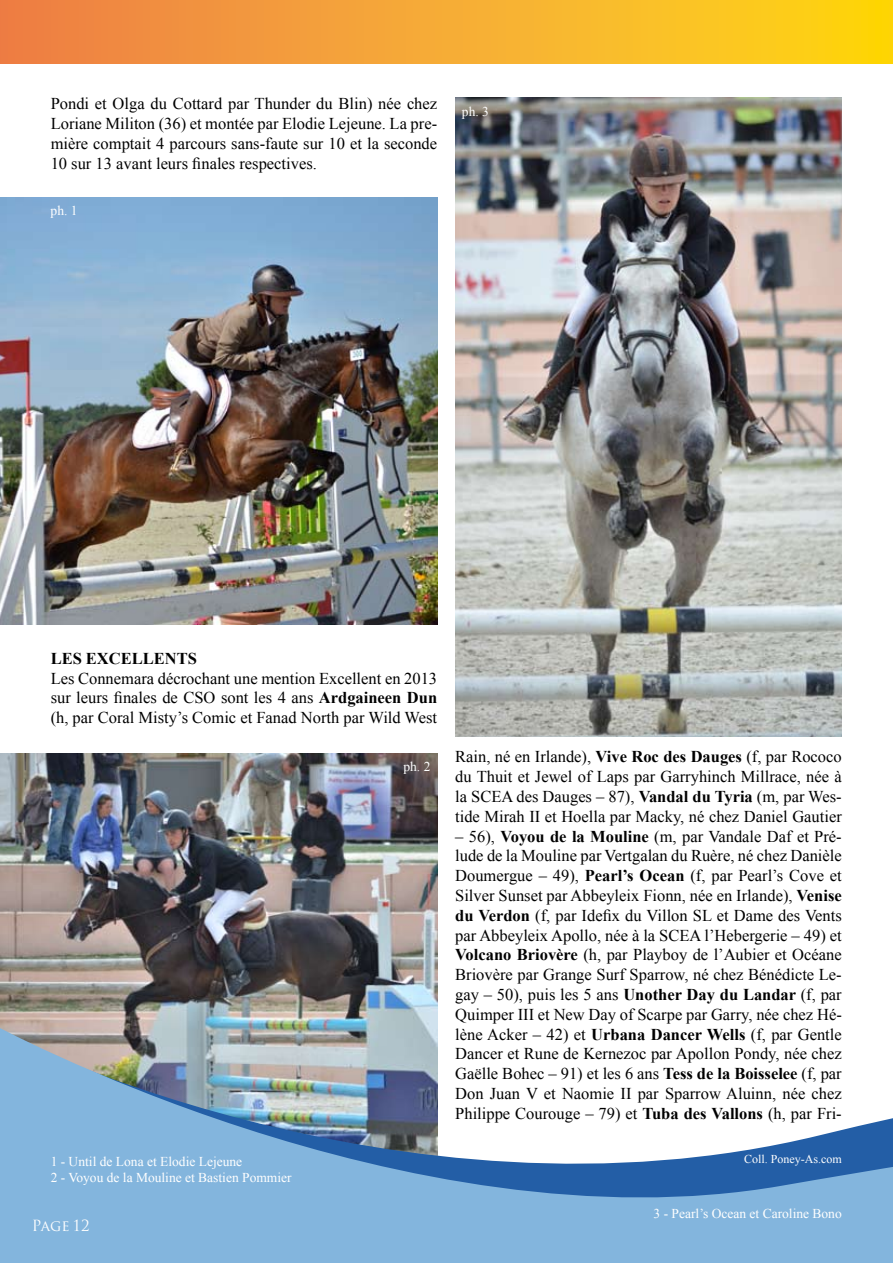
<style>
.page{position:relative;width:893px;height:1263px;background:#fff}
.page>*{position:absolute;margin:0;border:0;box-sizing:border-box;transform-origin:0 0}
.t1{font:16.5px/19.8px "Times New Roman";color:#000;text-align:justify}
.t2{font:700 16.5px "Times New Roman";color:#000}
.t3{font:15px "Trajan Pro";color:#fff}
.t4{font:13.5px/16.2px "Times New Roman";color:#fff}
.t5{font:12px "Times New Roman";color:#fff}
.s1{font-weight:700}
</style>
<div class="page">
<img style="left:0;top:198px;width:437px;height:427px">
<img style="left:0;top:753px;width:437px;height:268px">
<img style="left:456px;top:98px;width:386px;height:638px">
<svg style="left:0;top:1021px;width:892px;height:242px;fill:#83b5dd"></svg>
<svg style="left:0;top:0;width:893px;height:63px;background:#f6ab30"></svg>
<svg style="left:892px;top:1118px;width:1px;height:145px"></svg>
<p class="t1" style="left:51px;top:94px;width:388px">Pondi et Olga du Cottard par Thunder du Blin) née chez Loriane Militon (36) et montée par Elodie Lejeune. La pre&shy;mière comptait 4 parcours sans-faute sur 10 et la seconde 10 sur 13 avant leurs finales respectives.</p>
<p class="t4" style="left:51px;top:202px;width:28px">ph. 1</p>
<p class="t4" style="left:462px;top:103px;width:28px">ph. 3</p>
<p class="t2" style="left:51px;top:647px;width:148px">LES EXCELLENTS</p>
<p class="t1" style="left:51px;top:668px;width:388px">Les Connemara décrochant une mention Excellent en 2013 sur leurs finales de CSO sont les 4 ans <span class="s1">Ardgaineen Dun </span>(h, par Coral Misty’s Comic et Fanad North par Wild West</p>
<p class="t4" style="left:403px;top:758px;width:28px">ph. 2</p>
<p class="t4" style="left:51px;top:1153px;width:242px">1 - Until de Lona et Elodie Lejeune<br>2 - Voyou de la Mouline et Bastien Pommier</p>
<p class="t3" style="left:32px;top:1216px;width:59px">Page 12</p>
<p class="t1" style="left:455px;top:747px;width:388px">Rain, né en Irlande), <span class="s1">Vive Roc des Dauges</span> (f, par Rococo du Thuit et Jewel of Laps par Garryhinch Millrace, née à la SCEA des Dauges – 87), <span class="s1">Vandal du Tyria</span> (m, par Wes&shy;tide Mirah II et Hoella par Macky, né chez Daniel Gautier</p>
<p class="t1" style="left:455px;top:826px;width:388px">– 56), <span class="s1">Voyou de la Mouline</span> (m, par Vandale Daf et Pré&shy;lude de la Mouline par Vertgalan du Ruère, né chez Danièle Doumergue – 49), <span class="s1">Pearl’s Ocean</span> (f, par Pearl’s Cove et Silver Sunset par Abbeyleix Fionn, née en Irlande), <span class="s1">Venise du Verdon</span> (f, par Idefix du Villon SL et Dame des Vents par Abbeyleix Apollo, née à la SCEA l’Hebergerie – 49) et <span class="s1">Volcano Briovère</span> (h, par Playboy de l’Aubier et Océane Briovère par Grange Surf Sparrow, né chez Bénédicte Le&shy;gay – 50), puis les 5 ans <span class="s1">Unother Day du Landar</span> (f, par Quimper III et New Day of Scarpe par Garry, née chez Hé&shy;lène Acker – 42) et <span class="s1">Urbana Dancer Wells</span> (f, par Gentle Dancer et Rune de Kernezoc par Apollon Pondy, née chez Gaëlle Bohec – 91) et les 6 ans <span class="s1">Tess de la Boisselee</span> (f, par Don Juan V et Naomie II par Sparrow Aluinn, née chez Philippe Courouge – 79) et <span class="s1">Tuba des Vallons</span> (h, par Fri-</p>
<p class="t5" style="left:744px;top:1151px;width:99px">Coll. Poney-As.com</p>
<p class="t4" style="left:654px;top:1205px;width:190px">3 - Pearl’s Ocean et Caroline Bono</p>
</div>
